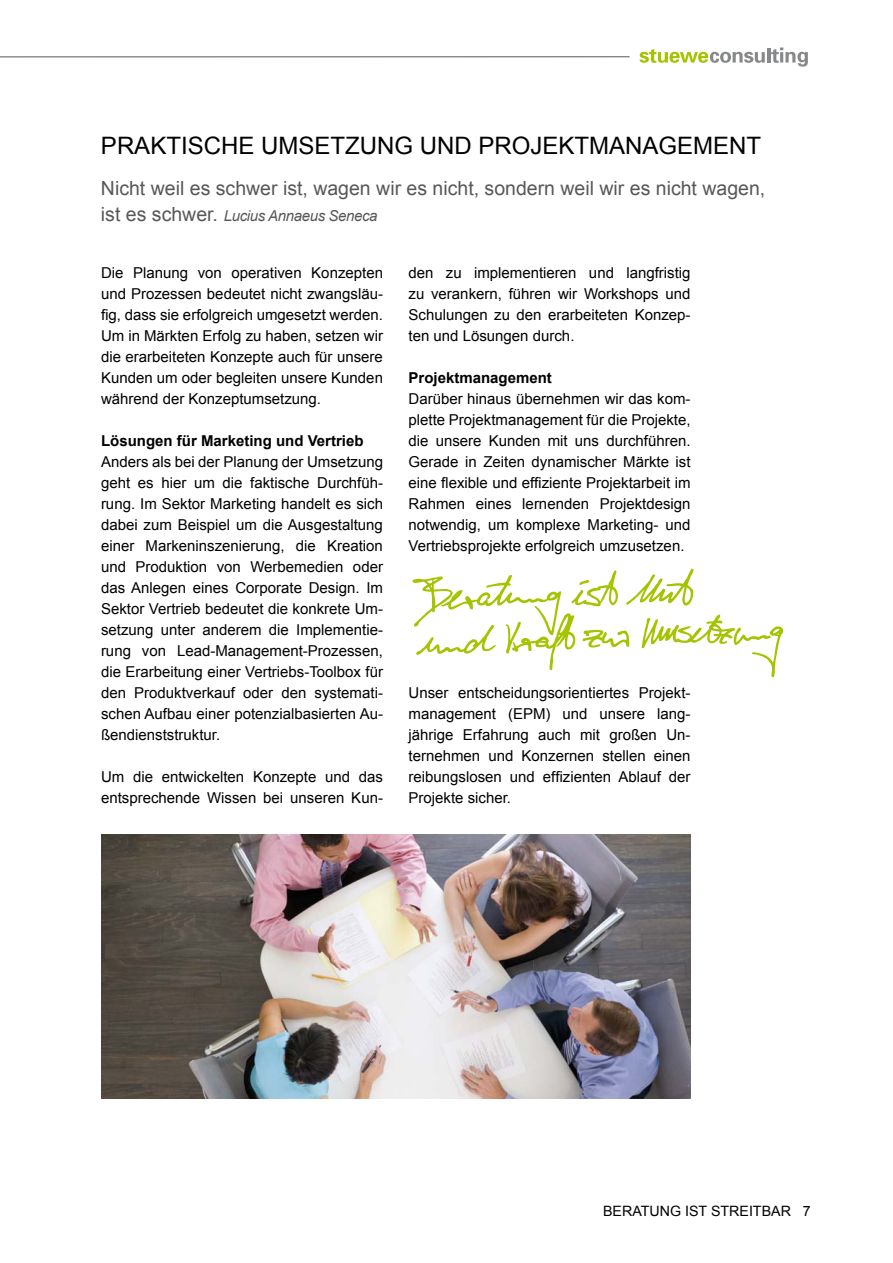
<style>
.page{position:relative;width:893px;height:1263px;background:#fff}
.page>*{position:absolute;margin:0;border:0;box-sizing:border-box;transform-origin:0 0}
.t1{font:24px "Arial";color:#000}
.t2{font:19.5px "Arial";color:#58585a}
.t3{font:15px/21px "Arial";color:#000;text-align:justify}
.t4{font:700 15px "Arial";color:#000}
.t5{font:italic 15px "Arial";letter-spacing:-.025em;color:#58585a}
.t6{font:14.25px "Arial";color:#000}
.s1{font-style:normal;font-size:19.5px}
</style>
<div class="page">
<hr style="left:0;top:56px;width:630px;height:1px;background:#58585a">
<svg style="left:640px;top:49px;width:125px;height:14px"></svg>
<hr style="left:767px;top:48px;width:3px;height:15px;background:#87888a">
<svg style="left:771px;top:48px;width:37px;height:19px"></svg>
<svg style="left:412px;top:569px;width:371px;height:108px"></svg>
<img style="left:101px;top:835px;width:590px;height:263px">
<h1 class="t1" style="left:101px;top:129px;width:662px">PRAKTISCHE UMSETZUNG UND PROJEKTMANAGEMENT</h1>
<h2 class="t2" style="left:101px;top:176px;width:666px">Nicht weil es schwer ist, wagen wir es nicht, sondern weil wir es nicht wagen,</h2>
<p class="t5" style="left:101px;top:206px;width:278px"><span class="s1">ist es schwer.</span> Lucius Annaeus Seneca</p>
<p class="t3" style="left:101px;top:263px;width:284px">Die Planung von operativen Konzepten und Prozessen bedeutet nicht zwangsläu&shy;fig, dass sie erfolgreich umgesetzt werden.<br>Um in Märkten Erfolg zu haben, setzen wir die erarbeiteten Konzepte auch für unsere Kunden um oder begleiten unsere Kunden während der Konzeptumsetzung.</p>
<p class="t4" style="left:101px;top:431px;width:264px">Lösungen für Marketing und Vertrieb</p>
<p class="t3" style="left:101px;top:452px;width:283px">Anders als bei der Planung der Umsetzung geht es hier um die faktische Durchfüh&shy;rung. Im Sektor Marketing handelt es sich dabei zum Beispiel um die Ausgestaltung einer Markeninszenierung, die Kreation und Produktion von Werbemedien oder das Anlegen eines Corporate Design. Im Sektor Vertrieb bedeutet die konkrete Um&shy;setzung unter anderem die Implementie&shy;rung von Lead-Management-Prozessen, die Erarbeitung einer Vertriebs-Toolbox für den Produktverkauf oder den systemati&shy;schen Aufbau einer potenzialbasierten Au&shy;ßendienststruktur.</p>
<p class="t3" style="left:101px;top:767px;width:283px">Um die entwickelten Konzepte und das entsprechende Wissen bei unseren Kun-</p>
<p class="t3" style="left:409px;top:263px;width:283px">den zu implementieren und langfristig zu verankern, führen wir Workshops und Schulungen zu den erarbeiteten Konzep&shy;ten und Lösungen durch.</p>
<p class="t4" style="left:409px;top:368px;width:145px">Projektmanagement</p>
<p class="t3" style="left:409px;top:389px;width:283px">Darüber hinaus übernehmen wir das kom&shy;plette Projektmanagement für die Projekte, die unsere Kunden mit uns durchführen.<br>Gerade in Zeiten dynamischer Märkte ist eine flexible und effiziente Projektarbeit im Rahmen eines lernenden Projektdesign notwendig, um komplexe Marketing- und Vertriebsprojekte erfolgreich umzusetzen.</p>
<p class="t3" style="left:409px;top:683px;width:284px">Unser entscheidungsorientiertes Projekt&shy;management (EPM) und unsere lang&shy;jährige Erfahrung auch mit großen Un&shy;ternehmen und Konzernen stellen einen reibungslosen und effizienten Ablauf der Projekte sicher.</p>
<p class="t6" style="left:603px;top:1201px;width:209px">BERATUNG IST STREITBAR 7</p>
</div>
